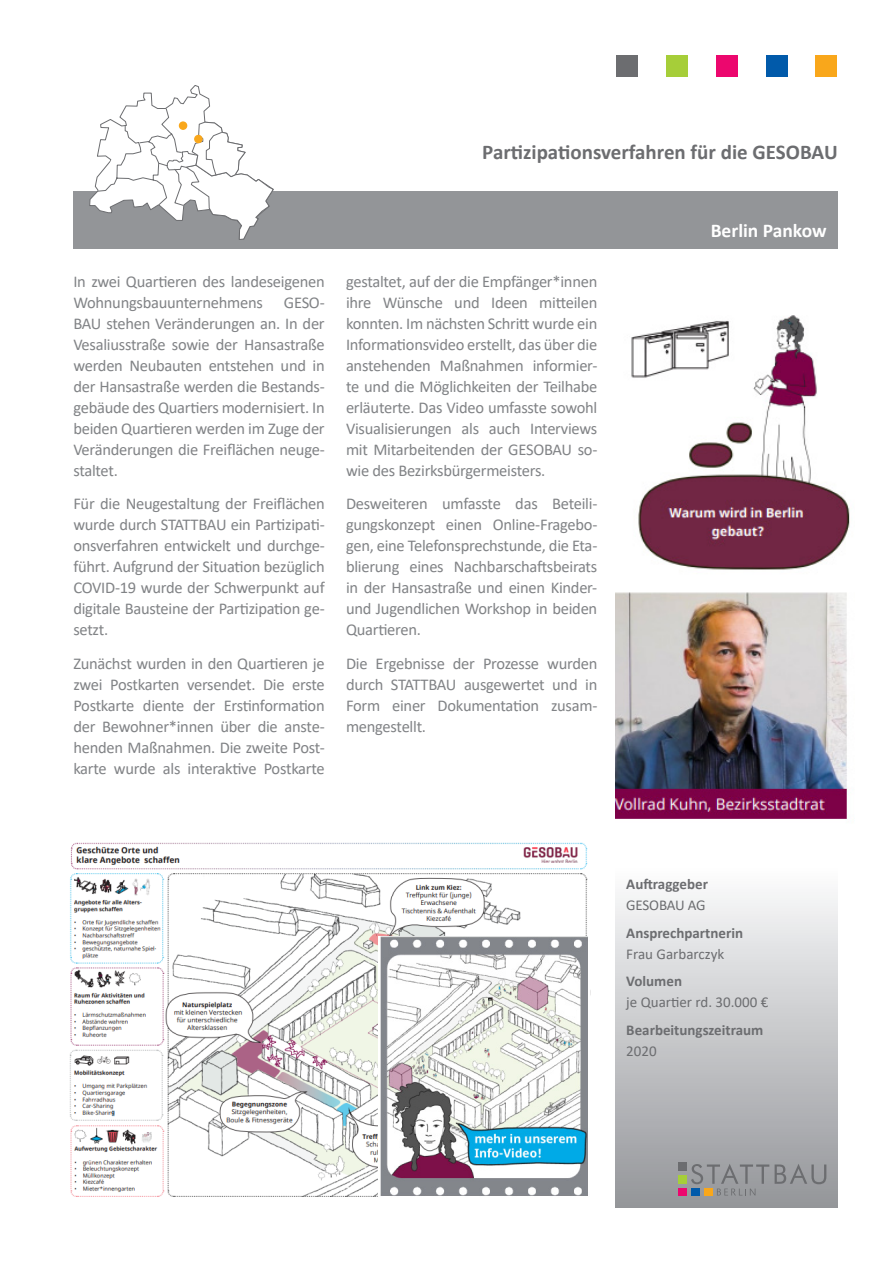
<style>
.page{position:relative;width:893px;height:1263px;background:#fff}
.page>*{position:absolute;margin:0;border:0;box-sizing:border-box;transform-origin:0 0}
._1_Überschrift{font:700 21px "Calibri";color:#6c6d70}
.t1{font:700 19.5px "Calibri";color:#fff}
.TEXT{font:16.5px/21px "Calibri";letter-spacing:-.015em;color:#818386;text-align:justify}
._3_Legende_Bold{font:700 15px "Calibri";color:#6c6d70}
._3_Legende{font:15px "Calibri";color:#6c6d70}
._3_Legende-2{font:700 15px "Calibri";color:#6c6d70}
._3_Legende-3{font:15px "Calibri";letter-spacing:-.02em;color:#6c6d70}
</style>
<div class="page">
<div style="left:73px;top:191px;width:765px;height:58px;background:#939598"></div>
<div style="left:815px;top:55px;width:22px;height:22px;background:#f9a71b"></div>
<div style="left:766px;top:55px;width:21px;height:22px;background:#015aaa"></div>
<div style="left:716px;top:55px;width:21px;height:22px;background:#ec076e"></div>
<div style="left:666px;top:55px;width:22px;height:22px;background:#a6ce39"></div>
<div style="left:616px;top:55px;width:22px;height:22px;background:#6c6d70"></div>
<svg style="left:89px;top:85px;width:185px;height:155px"></svg>
<div style="left:195px;top:136px;width:7px;height:7px;background:#f9a71b;border-radius:50%"></div>
<div style="left:194px;top:135px;width:9px;height:8px;border:2px solid #f9a71b;border-radius:50%"></div>
<div style="left:180px;top:122px;width:7px;height:7px;background:#f9a71b;border-radius:50%"></div>
<div style="left:179px;top:121px;width:8px;height:9px;border:2px solid #f9a71b;border-radius:50%"></div>
<img style="left:69px;top:842px;width:522px;height:355px">
<img style="left:379px;top:936px;width:211px;height:261px">
<img style="left:616px;top:315px;width:234px;height:504px">
<div style="left:616px;top:865px;width:222px;height:343px;background:linear-gradient(to bottom,#fdfdfe,#939498)"></div>
<svg style="left:775px;top:1164px;width:51px;height:20px"></svg>
<div style="left:678px;top:1175px;width:9px;height:9px;background:#a6ce39"></div>
<div style="left:678px;top:1187px;width:9px;height:9px;background:#ec076e"></div>
<div style="left:691px;top:1187px;width:9px;height:9px;background:#015aaa"></div>
<div style="left:678px;top:1162px;width:9px;height:9px;background:#6c6d70"></div>
<div style="left:704px;top:1187px;width:9px;height:9px;background:#f9a71b"></div>
<svg style="left:691px;top:1164px;width:78px;height:31px;background:#919394"></svg>
<p class="_1_Überschrift" style="left:482px;top:137px;width:357px">Partizipationsverfahren für die GESOBAU</p>
<p class="TEXT" style="left:73px;top:270px;width:253px">In zwei Quartieren des landeseigenen<br>Wohnungsbauunternehmens</p>
<p class="TEXT" style="left:73px;top:291px;width:253px;text-indent:211px">GESO-BAU stehen Veränderungen an. In der Vesaliusstraße sowie der Hansastraße werden Neubauten entstehen und in der Hansastraße werden die Bestands&shy;gebäude des Quartiers modernisiert. In beiden Quartieren werden im Zuge der Veränderungen die Freiflächen neuge&shy;staltet.</p>
<p class="TEXT" style="left:73px;top:493px;width:253px">Für die Neugestaltung der Freiflächen wurde durch STATTBAU ein Partizipati&shy;onsverfahren entwickelt und durchge&shy;führt. Aufgrund der Situation bezüglich COVID-19 wurde der Schwerpunkt auf digitale Bausteine der Partizipation ge&shy;setzt.</p>
<p class="TEXT" style="left:73px;top:653px;width:253px">Zunächst wurden in den Quartieren je zwei Postkarten versendet. Die erste Postkarte diente der Erstinformation der Bewohner*innen über die anste&shy;henden Maßnahmen. Die zweite Post&shy;karte wurde als interaktive Postkarte</p>
<p class="TEXT" style="left:346px;top:270px;width:253px">gestaltet, auf der die Empfänger*innen ihre Wünsche und Ideen mitteilen konnten. Im nächsten Schritt wurde ein Informationsvideo erstellt, das über die anstehenden Maßnahmen informier&shy;te und die Möglichkeiten der Teilhabe erläuterte. Das Video umfasste sowohl Visualisierungen als auch Interviews mit Mitarbeitenden der GESOBAU so&shy;wie des Bezirksbürgermeisters.</p>
<p class="TEXT" style="left:346px;top:493px;width:253px">Desweiteren umfasste das Beteili&shy;gungskonzept einen Online-Fragebo&shy;gen, eine Telefonsprechstunde, die Eta&shy;blierung eines Nachbarschaftsbeirats in der Hansastraße und einen Kinder&shy;und Jugendlichen Workshop in beiden Quartieren.</p>
<p class="TEXT" style="left:346px;top:653px;width:253px">Die Ergebnisse der Prozesse wurden durch STATTBAU ausgewertet und in Form einer Dokumentation zusam&shy;mengestellt.</p>
<p class="t1" style="left:711px;top:217px;width:117px">Berlin Pankow</p>
<p class="_3_Legende_Bold" style="left:626px;top:874px;width:83px">Auftraggeber</p>
<p class="_3_Legende-3" style="left:626px;top:895px;width:81px">GESOBAU AG</p>
<p class="_3_Legende-2" style="left:626px;top:922px;width:118px">Ansprechpartnerin</p>
<p class="_3_Legende" style="left:626px;top:943px;width:99px">Frau Garbarczyk</p>
<p class="_3_Legende_Bold" style="left:626px;top:970px;width:57px">Volumen</p>
<p class="_3_Legende" style="left:626px;top:992px;width:144px">je Quartier rd. 30.000 €</p>
<p class="_3_Legende_Bold" style="left:626px;top:1019px;width:139px">Bearbeitungszeitraum</p>
<p class="_3_Legende" style="left:626px;top:1040px;width:32px">2020</p>
</div>
